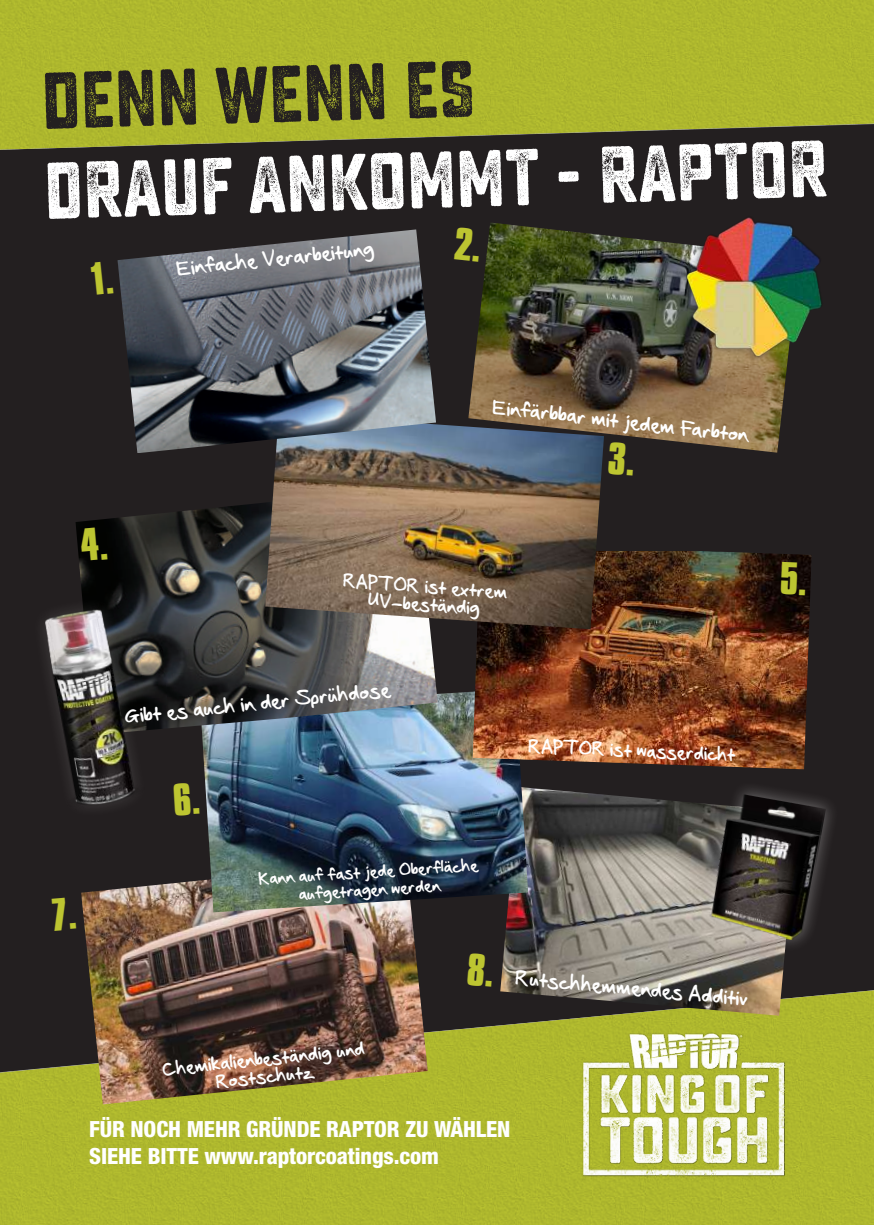
<style>
.page{position:relative;width:874px;height:1225px;background:#fff}
.page>*{position:absolute;margin:0;border:0;box-sizing:border-box;transform-origin:0 0}
.t1{font:80px "Sucrose Bold Two";color:#fff;scale:.87 1}
.t2{font:80px "Sucrose Bold Two";color:#231f20;scale:.87 1}
.t3{font:800 condensed 22.4px/27.8px "Helvetica Neue LT Std";letter-spacing:-.005em;color:#fff}
.t4{font:19.8px "Seans Other Hand";color:#fff}
.t5{font:18px/18px "Seans Other Hand";color:#fff;text-align:center}
.t6{font:16px/18px "Seans Other Hand";color:#fff;text-align:center}
</style>
<div class="page">
<div style="left:0;top:3px;width:873px;height:1190px;background:#231f20"></div>
<svg style="left:0;top:990px;width:873px;height:235px;background:#a2aa2c"></svg>
<svg style="left:0;top:0;width:873px;height:150px;background:#a1aa2c"></svg>
<img style="left:500px;top:787px;width:297px;height:228px">
<img style="left:81px;top:880px;width:346px;height:224px">
<img style="left:564px;top:1027px;width:236px;height:159px">
<img style="left:200px;top:691px;width:328px;height:221px">
<img style="left:75px;top:503px;width:362px;height:232px">
<img style="left:472px;top:551px;width:339px;height:218px">
<img style="left:469px;top:223px;width:318px;height:230px">
<img style="left:265px;top:413px;width:338px;height:216px">
<img style="left:117px;top:229px;width:319px;height:224px">
<img style="left:650px;top:217px;width:172px;height:152px">
<svg style="left:690px;top:787px;width:142px;height:172px"></svg>
<img style="left:707px;top:792px;width:118px;height:149px">
<svg style="left:75px;top:590px;width:80px;height:3px"></svg>
<img style="left:43px;top:593px;width:113px;height:214px">
<svg style="left:469px;top:227px;width:9px;height:35px"></svg>
<svg style="left:608px;top:441px;width:24px;height:12px"></svg>
<svg style="left:80px;top:527px;width:28px;height:34px"></svg>
<svg style="left:780px;top:562px;width:24px;height:33px"></svg>
<h1 class="t2" style="left:39px;top:55px;width:501px;rotate:-2deg">DENN WENN ES</h1>
<h1 class="t1" style="left:42px;top:146px;width:903px;rotate:-2deg">DRAUF ANKOMMT - RAPTOR</h1>
<p class="t4" style="left:175px;top:255px;width:200px;rotate:-6deg">Einfache Verarbeitung</p>
<p class="t4" style="left:493px;top:393px;width:259px;rotate:6deg">Einfärbbar mit jedem Farbton</p>
<p class="t5" style="left:343px;top:571px;width:166px;rotate:4deg">RAPTOR ist extrem<br>UV-beständig</p>
<p class="t4" style="left:123px;top:702px;width:269px;rotate:-6deg">Gibt es auch in der Sprühdose</p>
<p class="t5" style="left:528px;top:735px;width:209px;rotate:3deg">RAPTOR ist wasserdicht</p>
<p class="t6" style="left:258px;top:870px;width:221px;rotate:-4deg">Kann auf fast jede Oberfläche aufgetragen werden</p>
<p class="t5" style="left:161px;top:1060px;width:205px;rotate:-6deg">Chemikalienbeständig und<br>Rostschutz</p>
<p class="t4" style="left:516px;top:963px;width:235px;rotate:5deg">Rutschhemmendes Additiv</p>
<p class="t3" style="left:89px;top:1114px;width:422px">FÜR NOCH MEHR GRÜNDE RAPTOR ZU WÄHLEN<br>SIEHE BITTE www.raptorcoatings.com</p>
</div>
